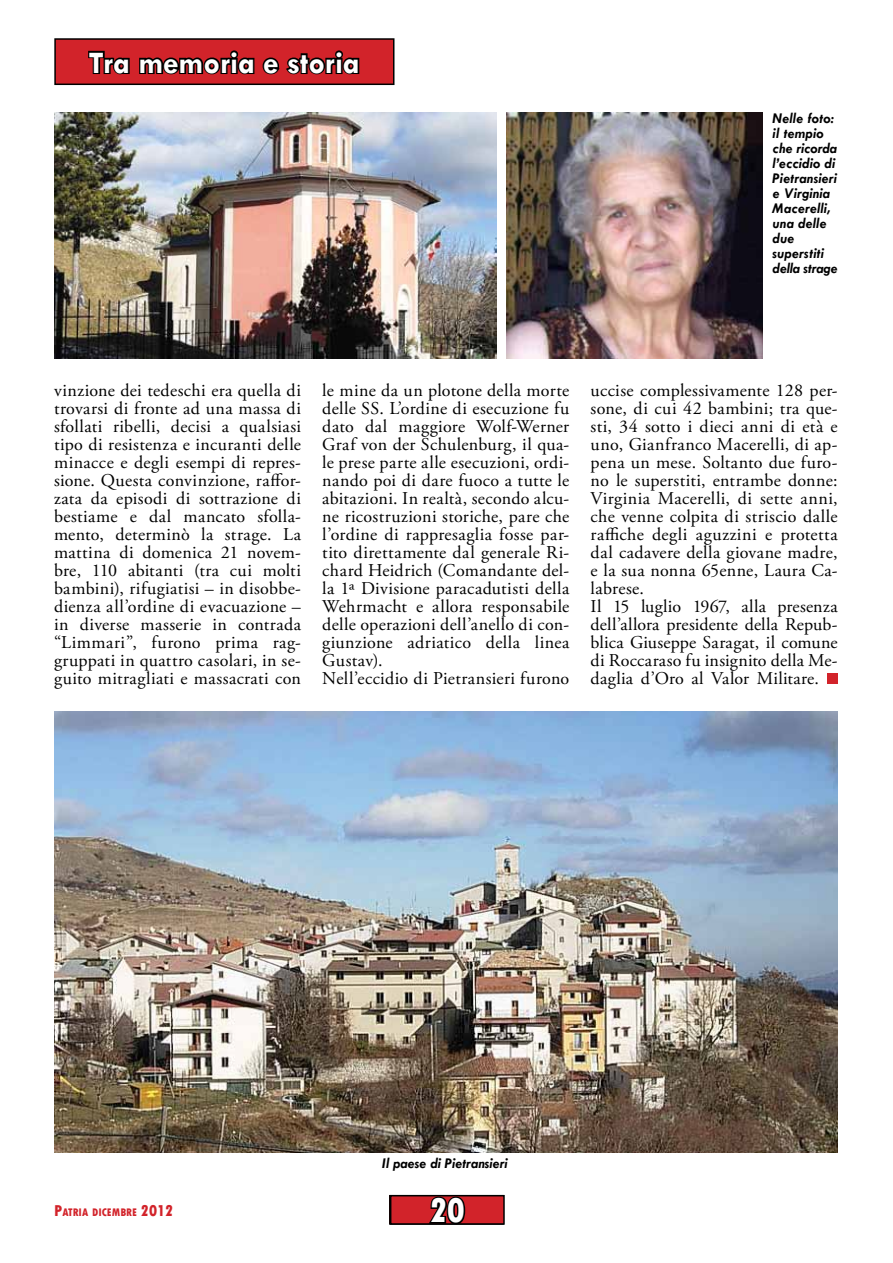
<style>
.page{position:relative;width:893px;height:1263px;background:#fff}
.page>*{position:absolute;margin:0;border:0;box-sizing:border-box;transform-origin:0 0}
.t1{font:800 condensed 36px "Tw Cen";color:#fff}
.t2{font:700 31.5px "Tw Cen";color:#fff}
.Stile_di_paragrafo_2{font:18px/18px "Adobe Garamond Pro";letter-spacing:.005em;color:#000;text-align:justify}
.t3{font:italic 700 15px/15px "Tw Cen";letter-spacing:.01em;color:#000}
.t4{font:800 condensed 11.55px "Tw Cen";color:#d2232a}
.s1{font-size:16.5px}
</style>
<div class="page">
<div style="left:55px;top:39px;width:339px;height:45px;background:#d2232a"></div>
<svg style="left:88px;top:50px;width:42px;height:25px"></svg>
<svg style="left:139px;top:50px;width:221px;height:25px"></svg>
<div style="left:54px;top:38px;width:340px;height:47px;border:2px solid #000"></div>
<div style="left:391px;top:1196px;width:113px;height:28px;background:#d2232a"></div>
<svg style="left:426px;top:1194px;width:41px;height:28px"></svg>
<div style="left:390px;top:1195px;width:115px;height:30px;border:2px solid #000"></div>
<div style="left:827px;top:673px;width:11px;height:11px;background:#d2232a"></div>
<img style="left:54px;top:712px;width:784px;height:440px">
<img style="left:54px;top:113px;width:442px;height:245px">
<img style="left:506px;top:113px;width:256px;height:245px">
<p class="t2" style="left:89px;top:44px;width:272px">Tra memoria e storia</p>
<p class="t3" style="left:773px;top:110px;width:63px">Nelle foto:</p>
<p class="t3" style="left:773px;top:125px;width:67px">il tempio che ricorda l’eccidio di<br>Pietransieri e Virginia<br>Macerelli, una delle due superstiti della strage</p>
<p class="Stile_di_paragrafo_2" style="left:54px;top:382px;width:249px">vinzione dei tedeschi era quella di trovarsi di fronte ad una massa di sfollati ribelli, decisi a qualsiasi tipo di resistenza e incuranti delle minacce e degli esempi di repres&shy;sione. Questa convinzione, raffor&shy;zata da episodi di sottrazione di bestiame e dal mancato sfolla&shy;mento, determinò la strage. La mattina di domenica 21 novem&shy;bre, 110 abitanti (tra cui molti bambini), rifugiatisi – in disobbe&shy;dienza all’ordine di evacuazione – in diverse masserie in contrada “Limmari”, furono prima rag&shy;gruppati in quattro casolari, in se&shy;guito mitragliati e massacrati con</p>
<p class="Stile_di_paragrafo_2" style="left:322px;top:382px;width:249px">le mine da un plotone della morte delle SS. L’ordine di esecuzione fu dato dal maggiore Wolf-Werner Graf von der Schulenburg, il qua&shy;le prese parte alle esecuzioni, ordi&shy;nando poi di dare fuoco a tutte le abitazioni. In realtà, secondo alcu&shy;ne ricostruzioni storiche, pare che l’ordine di rappresaglia fosse par&shy;tito direttamente dal generale Ri&shy;chard Heidrich (Comandante del&shy;la 1ª Divisione paracadutisti della Wehrmacht e allora responsabile delle operazioni dell’anello di con&shy;giunzione adriatico della linea Gustav).</p>
<p class="Stile_di_paragrafo_2" style="left:322px;top:670px;width:248px">Nell’eccidio di Pietransieri furono</p>
<p class="Stile_di_paragrafo_2" style="left:591px;top:382px;width:249px">uccise complessivamente 128 per&shy;sone, di cui 42 bambini; tra que&shy;sti, 34 sotto i dieci anni di età e uno, Gianfranco Macerelli, di ap&shy;pena un mese. Soltanto due furo&shy;no le superstiti, entrambe donne:<br>Virginia Macerelli, di sette anni, che venne colpita di striscio dalle raffiche degli aguzzini e protetta dal cadavere della giovane madre, e la sua nonna 65enne, Laura Ca&shy;labrese.</p>
<p class="Stile_di_paragrafo_2" style="left:591px;top:598px;width:249px">Il 15 luglio 1967, alla presenza dell’allora presidente della Repub&shy;blica Giuseppe Saragat, il comune di Roccaraso fu insignito della Me&shy;daglia d’Oro al Valor Militare.</p>
<p class="t4" style="left:54px;top:1205px;width:121px"><span class="s1">P</span>ATRIA DICEMBRE <span class="s1">2012</span></p>
<p class="t3" style="left:383px;top:1155px;width:126px">Il paese di Pietransieri</p>
<p class="t1" style="left:430px;top:1189px;width:36px">20</p>
</div>
